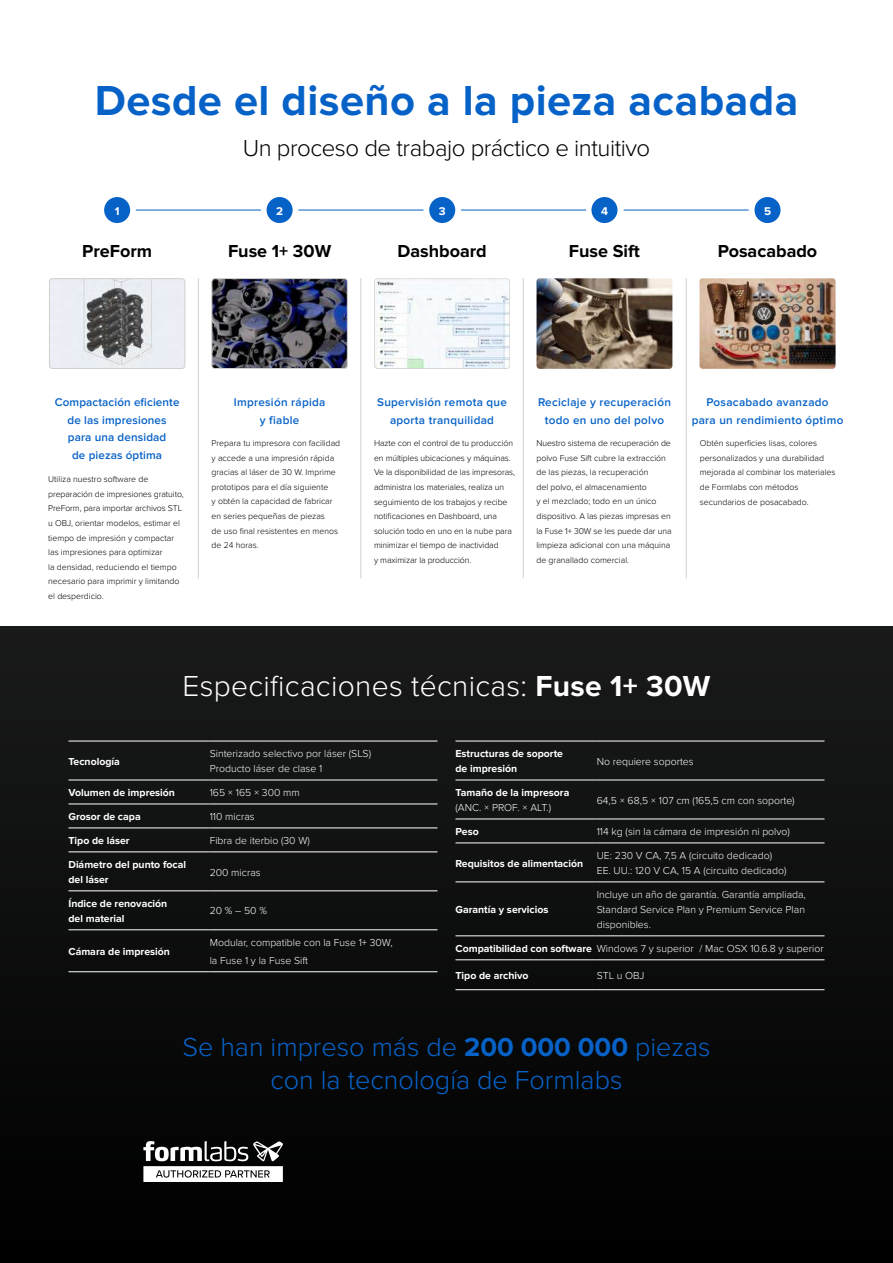
<style>
.page{position:relative;width:893px;height:1263px;background:#fff}
.page>*{position:absolute;margin:0;border:0;box-sizing:border-box;transform-origin:0 0}
.t1{font:700 43.5px "Proxima Nova";letter-spacing:.01em;color:#0762c8}
.t2{font:300 30px "Proxima Nova";letter-spacing:.01em;color:#fff}
.t3{font:300 27px/33px "Proxima Nova";color:#0762c8;text-align:center}
.t4{font:300 24px "Proxima Nova";letter-spacing:-.02em;color:#000}
.t5{font:700 18px "Proxima Nova";color:#000}
.t6{font:600 11.7px/17.4px "Proxima Nova";letter-spacing:.025em;color:#0762c8;text-align:center}
.t7{font:700 11.7px "Proxima Nova";color:#fff}
.t8{font:300 10.5px/15px "Proxima Nova";color:#fff}
.t9{font:700 10.5px/15px "Proxima Nova";color:#fff}
.t10{font:300 8.7px/14.5px "Proxima Nova";color:#000}
.s1{font-weight:700}
</style>
<div class="page">
<div style="left:0;top:627px;width:893px;height:636px;background:linear-gradient(to right,#0e0f0f,#0d0d0d)"></div>
<hr style="left:68px;top:780px;width:142px;height:1px;background:#fff">
<hr style="left:210px;top:780px;width:227px;height:1px;background:#fff">
<hr style="left:68px;top:804px;width:142px;height:1px;background:#fff">
<hr style="left:210px;top:804px;width:227px;height:1px;background:#fff">
<hr style="left:68px;top:828px;width:142px;height:1px;background:#fff">
<hr style="left:210px;top:828px;width:227px;height:1px;background:#fff">
<hr style="left:68px;top:852px;width:142px;height:1px;background:#fff">
<hr style="left:210px;top:852px;width:227px;height:1px;background:#fff">
<hr style="left:68px;top:890px;width:142px;height:1px;background:#fff">
<hr style="left:210px;top:890px;width:227px;height:1px;background:#fff">
<hr style="left:68px;top:929px;width:142px;height:1px;background:#fff">
<hr style="left:210px;top:929px;width:227px;height:1px;background:#fff">
<hr style="left:68px;top:971px;width:142px;height:1px;background:#fff">
<hr style="left:210px;top:971px;width:227px;height:1px;background:#fff">
<hr style="left:68px;top:741px;width:142px;height:1px;background:#fff">
<hr style="left:210px;top:741px;width:227px;height:1px;background:#fff">
<hr style="left:455px;top:741px;width:142px;height:1px;background:#fff">
<hr style="left:597px;top:741px;width:227px;height:1px;background:#fff">
<hr style="left:455px;top:780px;width:142px;height:1px;background:#fff">
<hr style="left:597px;top:780px;width:227px;height:1px;background:#fff">
<hr style="left:455px;top:819px;width:142px;height:1px;background:#fff">
<hr style="left:597px;top:819px;width:227px;height:1px;background:#fff">
<hr style="left:455px;top:843px;width:142px;height:1px;background:#fff">
<hr style="left:597px;top:843px;width:227px;height:1px;background:#fff">
<hr style="left:455px;top:882px;width:142px;height:1px;background:#fff">
<hr style="left:597px;top:882px;width:227px;height:1px;background:#fff">
<hr style="left:455px;top:935px;width:142px;height:1px;background:#fff">
<hr style="left:597px;top:935px;width:227px;height:1px;background:#fff">
<hr style="left:455px;top:959px;width:142px;height:1px;background:#fff">
<hr style="left:597px;top:959px;width:227px;height:1px;background:#fff">
<hr style="left:455px;top:989px;width:142px;height:1px;background:#fff">
<hr style="left:597px;top:989px;width:227px;height:1px;background:#fff">
<hr style="left:198px;top:278px;width:1px;height:300px;background:#d0d0ce">
<hr style="left:361px;top:278px;width:1px;height:300px;background:#d0d0ce">
<hr style="left:523px;top:278px;width:1px;height:300px;background:#d0d0ce">
<hr style="left:686px;top:278px;width:1px;height:300px;background:#d0d0ce">
<svg style="left:374px;top:278px;width:136px;height:91px"></svg>
<img style="left:536px;top:278px;width:136px;height:91px">
<img style="left:699px;top:278px;width:136px;height:91px">
<div style="left:104px;top:197px;width:26px;height:26px;background:#0762c8;border-radius:50%"></div>
<div style="left:267px;top:197px;width:26px;height:26px;background:#0762c8;border-radius:50%"></div>
<div style="left:429px;top:197px;width:26px;height:26px;background:#0762c8;border-radius:50%"></div>
<div style="left:591px;top:197px;width:26px;height:26px;background:#0762c8;border-radius:50%"></div>
<div style="left:754px;top:197px;width:26px;height:26px;background:#0762c8;border-radius:50%"></div>
<hr style="left:136px;top:210px;width:125px;height:1px;background:#0762c8">
<hr style="left:298px;top:210px;width:125px;height:1px;background:#0762c8">
<hr style="left:461px;top:210px;width:125px;height:1px;background:#0762c8">
<hr style="left:624px;top:210px;width:125px;height:1px;background:#0762c8">
<img style="left:51px;top:280px;width:132px;height:87px">
<div style="left:49px;top:278px;width:136px;height:91px;border:1px solid #d0d0ce;border-radius:3px"></div>
<img style="left:214px;top:280px;width:132px;height:87px">
<div style="left:212px;top:278px;width:136px;height:91px;border:1px solid #d0d0ce;border-radius:3px"></div>
<svg style="left:143px;top:1141px;width:140px;height:41px"></svg>
<h1 class="t1" style="left:95px;top:76px;width:705px">Desde el diseño a la pieza acabada</h1>
<h3 class="t4" style="left:243px;top:134px;width:409px">Un proceso de trabajo práctico e intuitivo</h3>
<h3 class="t7" style="left:115px;top:204px;width:6px">1</h3>
<h3 class="t7" style="left:276px;top:204px;width:8px">2</h3>
<h3 class="t7" style="left:439px;top:204px;width:8px">3</h3>
<h3 class="t7" style="left:601px;top:204px;width:8px">4</h3>
<h3 class="t7" style="left:764px;top:204px;width:9px">5</h3>
<h3 class="t5" style="left:82px;top:240px;width:72px">PreForm</h3>
<h3 class="t5" style="left:228px;top:240px;width:105px">Fuse 1+ 30W</h3>
<h3 class="t5" style="left:397px;top:240px;width:91px">Dashboard</h3>
<h3 class="t5" style="left:569px;top:240px;width:73px">Fuse Sift</h3>
<h3 class="t5" style="left:718px;top:240px;width:101px">Posacabado</h3>
<h3 class="t6" style="left:55px;top:394px;width:126px">Compactación eficiente de las impresiones para una densidad<br>de piezas óptima</h3>
<p class="t10" style="left:48px;top:472px;width:137px">Utiliza nuestro software de preparación de impresiones gratuito,<br>PreForm, para importar archivos STL u OBJ, orientar modelos, estimar el tiempo de impresión y compactar las impresiones para optimizar<br>la densidad, reduciendo el tiempo necesario para imprimir y limitando el desperdicio.</p>
<h3 class="t6" style="left:234px;top:394px;width:93px">Impresión rápida y fiable</h3>
<p class="t10" style="left:212px;top:436px;width:130px">Prepara tu impresora con facilidad y accede a una impresión rápida gracias al láser de 30 W. Imprime prototipos para el día siguiente<br>y obtén la capacidad de fabricar en series pequeñas de piezas<br>de uso final resistentes en menos de 24 horas.</p>
<h3 class="t6" style="left:377px;top:394px;width:131px">Supervisión remota que aporta tranquilidad</h3>
<p class="t10" style="left:374px;top:436px;width:142px">Hazte con el control de tu producción en múltiples ubicaciones y máquinas.<br>Ve la disponibilidad de las impresoras, administra los materiales, realiza un seguimiento de los trabajos y recibe notificaciones en Dashboard, una solución todo en uno en la nube para minimizar el tiempo de inactividad<br>y maximizar la producción.</p>
<h3 class="t6" style="left:538px;top:394px;width:134px">Reciclaje y recuperación todo en uno del polvo</h3>
<p class="t10" style="left:536px;top:436px;width:137px">Nuestro sistema de recuperación de polvo Fuse Sift cubre la extracción de las piezas, la recuperación<br>del polvo, el almacenamiento<br>y el mezclado; todo en un único dispositivo. A las piezas impresas en la Fuse 1+ 30W se les puede dar una limpieza adicional con una máquina de granallado comercial.</p>
<h3 class="t6" style="left:692px;top:394px;width:153px">Posacabado avanzado<br>para un rendimiento óptimo</h3>
<p class="t10" style="left:700px;top:436px;width:137px">Obtén superficies lisas, colores personalizados y una durabilidad mejorada al combinar los materiales de Formlabs con métodos secundarios de posacabado.</p>
<h2 class="t2" style="left:183px;top:668px;width:529px">Especificaciones técnicas: <span class="s1">Fuse 1+ 30W</span></h2>
<p class="t9" style="left:68px;top:754px;width:53px">Tecnología</p>
<p class="t8" style="left:210px;top:746px;width:163px">Sinterizado selectivo por láser (SLS)<br>Producto láser de clase 1</p>
<p class="t9" style="left:68px;top:785px;width:108px">Volumen de impresión</p>
<p class="t8" style="left:210px;top:785px;width:92px">165 × 165 × 300 mm</p>
<p class="t9" style="left:68px;top:809px;width:74px">Grosor de capa</p>
<p class="t8" style="left:210px;top:809px;width:46px">110 micras</p>
<p class="t9" style="left:68px;top:833px;width:63px">Tipo de láser</p>
<p class="t8" style="left:210px;top:833px;width:102px">Fibra de iterbio (30 W)</p>
<p class="t9" style="left:68px;top:857px;width:119px">Diámetro del punto focal del láser</p>
<p class="t8" style="left:210px;top:865px;width:52px">200 micras</p>
<p class="t9" style="left:68px;top:896px;width:100px">Índice de renovación del material</p>
<p class="t8" style="left:210px;top:903px;width:59px">20 % – 50 %</p>
<p class="t9" style="left:68px;top:944px;width:103px">Cámara de impresión</p>
<p class="t8" style="left:210px;top:933px;width:184px;line-height:18px">Modular, compatible con la Fuse 1+ 30W, la Fuse 1 y la Fuse Sift</p>
<p class="t9" style="left:455px;top:746px;width:109px">Estructuras de soporte de impresión</p>
<p class="t8" style="left:597px;top:754px;width:98px">No requiere soportes</p>
<p class="t9" style="left:455px;top:785px;width:115px">Tamaño de la impresora</p>
<p class="t8" style="left:455px;top:800px;width:97px">(ANC. × PROF. × ALT.)</p>
<p class="t8" style="left:597px;top:793px;width:199px">64,5 × 68,5 × 107 cm (165,5 cm con soporte)</p>
<p class="t9" style="left:455px;top:824px;width:25px">Peso</p>
<p class="t8" style="left:597px;top:824px;width:195px">114 kg (sin la cámara de impresión ni polvo)</p>
<p class="t9" style="left:455px;top:856px;width:129px">Requisitos de alimentación</p>
<p class="t8" style="left:597px;top:848px;width:191px">UE: 230 V CA, 7,5 A (circuito dedicado)<br>EE. UU.: 120 V CA, 15 A (circuito dedicado)</p>
<p class="t9" style="left:455px;top:902px;width:95px">Garantía y servicios</p>
<p class="t8" style="left:597px;top:887px;width:211px;text-align:justify">Incluye un año de garantía. Garantía ampliada, Standard Service Plan y Premium Service Plan disponibles.</p>
<p class="t8" style="left:455px;top:941px;width:370px"><span class="s1">Compatibilidad con software</span> Windows 7 y superior / Mac OSX 10.6.8 y superior</p>
<p class="t9" style="left:455px;top:968px;width:75px">Tipo de archivo</p>
<p class="t8" style="left:597px;top:968px;width:49px">STL u OBJ</p>
<h3 class="t3" style="left:182px;top:1031px;width:530px">Se han impreso más de <span class="s1">200 000 000</span> piezas con la tecnología de Formlabs</h3>
</div>
